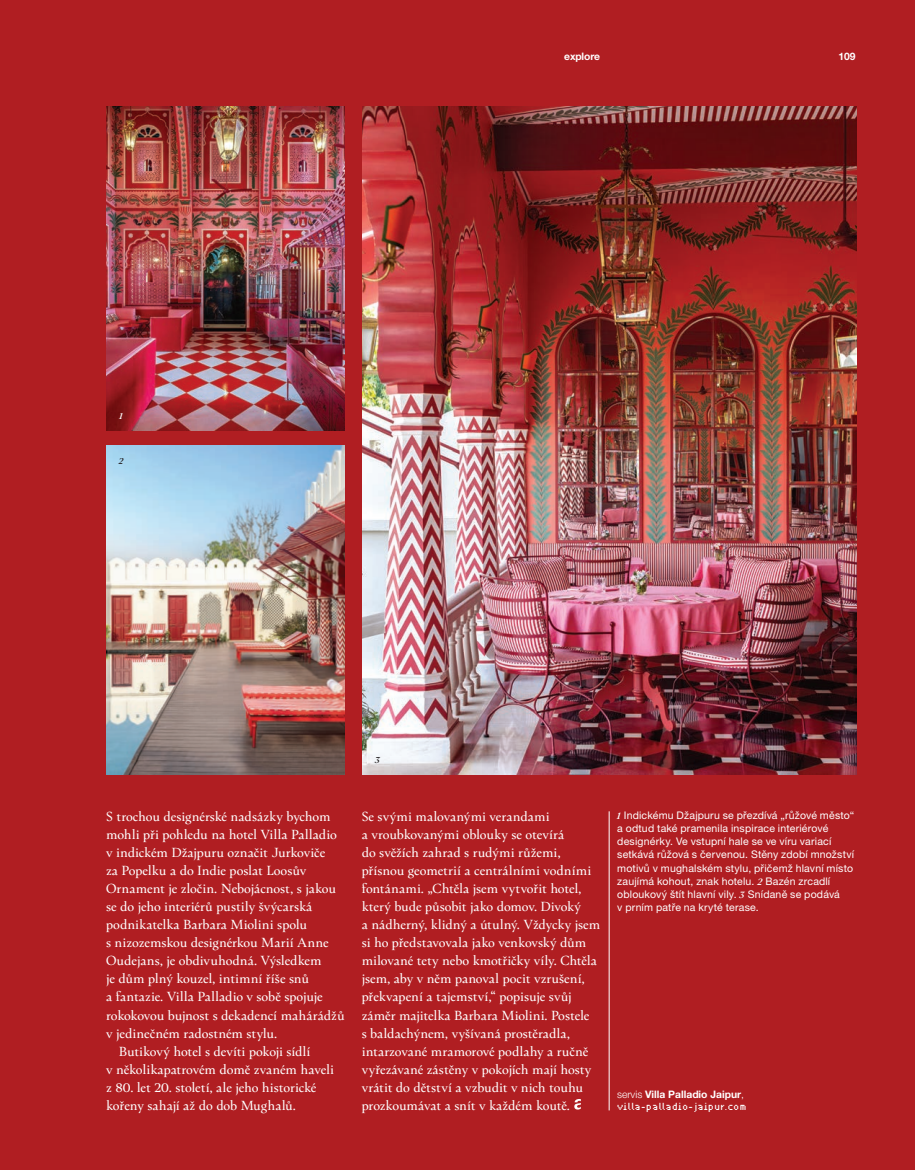
<style>
.page{position:relative;width:915px;height:1170px;background:#fff}
.page>*{position:absolute;margin:0;border:0;box-sizing:border-box;transform-origin:0 0}
.Clanek_Text{font:14.25px/18px "Kunda Book Premium";letter-spacing:-.005em;color:#fff}
.Clanek_Popisek{font:10.5px/13.2px "Helvetica Neue LT Pro";letter-spacing:.015em;color:#fff}
.Servis{font:10.35px/12.5px "Technomat";color:#fff}
.t1{font:700 10.35px "Helvetica Neue LT Pro";letter-spacing:-.01em;color:#fff}
.Cislo_Obrazek{font:italic 600 9.75px "Kunda Book Premium";color:#231f20}
.Cislo_Obrazek-2{font:italic 600 9.75px "Kunda Book Premium";color:#fff}
.s1{font-family:"Kunda Book Premium";font-weight:600;font-style:italic}
.s2{font-family:"Helvetica Neue LT Pro";font-weight:300}
.s3{font-family:"Helvetica Neue LT Pro";font-weight:700}
</style>
<div class="page">
<div style="left:1px;top:0;width:913px;height:1169px;background:#b01e22"></div>
<img style="left:106px;top:445px;width:238px;height:329px">
<img style="left:106px;top:106px;width:238px;height:324px">
<img style="left:362px;top:106px;width:494px;height:668px">
<svg style="left:574px;top:1099px;width:6px;height:10px"></svg>
<hr style="left:608px;top:811px;width:1px;height:299px;background:#fff">
<p class="t1" style="left:564px;top:49px;width:37px">explore</p>
<p class="t1" style="left:838px;top:49px;width:18px">109</p>
<p class="Cislo_Obrazek-2" style="left:119px;top:410px;width:5px">1</p>
<p class="Cislo_Obrazek" style="left:119px;top:455px;width:7px">2</p>
<p class="Cislo_Obrazek" style="left:375px;top:754px;width:6px">3</p>
<p class="Clanek_Text" style="left:106px;top:807px;width:240px">S trochou designérské nadsázky bychom mohli při pohledu na hotel Villa Palladio v indickém Džajpuru označit Jurkoviče<br>za Popelku a do Indie poslat Loosův Ornament je zločin. Nebojácnost, s jakou se do jeho interiérů pustily švýcarská podnikatelka Barbara Miolini spolu<br>s nizozemskou designérkou Marií Anne Oudejans, je obdivuhodná. Výsledkem<br>je dům plný kouzel, intimní říše snů<br>a fantazie. Villa Palladio v sobě spojuje rokokovou bujnost s dekadencí mahárádžů v jedinečném radostném stylu.</p>
<p class="Clanek_Text" style="left:106px;top:1041px;width:229px;text-indent:13px">Butikový hotel s devíti pokoji sídlí<br>v několikapatrovém domě zvaném haveli z 80. let 20. století, ale jeho historické kořeny sahají až do dob Mughalů.</p>
<p class="Clanek_Text" style="left:361px;top:807px;width:240px">Se svými malovanými verandami<br>a vroubkovanými oblouky se otevírá<br>do svěžích zahrad s rudými růžemi, přísnou geometrií a centrálními vodními fontánami. „Chtěla jsem vytvořit hotel, který bude působit jako domov. Divoký<br>a nádherný, klidný a útulný. Vždycky jsem si ho představovala jako venkovský dům milované tety nebo kmotřičky víly. Chtěla jsem, aby v něm panoval pocit vzrušení, překvapení a tajemství,“ popisuje svůj záměr majitelka Barbara Miolini. Postele<br>s baldachýnem, vyšívaná prostěradla, intarzované mramorové podlahy a ručně vyřezávané zástěny v pokojích mají hosty vrátit do dětství a vzbudit v nich touhu prozkoumávat a snít v každém koutě.</p>
<p class="Clanek_Popisek" style="left:617px;top:808px;width:238px"><span class="s1">1</span> Indickému Džajpuru se přezdívá „růžové město“ a odtud také pramenila inspirace interiérové designérky. Ve vstupní hale se ve víru variací setkává růžová s červenou. Stěny zdobí množství motivů v mughalském stylu, přičemž hlavní místo zaujímá kohout, znak hotelu. <span class="s1">2</span> Bazén zrcadlí obloukový štít hlavní vily. <span class="s1">3</span> Snídaně se podává<br>v prním patře na kryté terase.</p>
<p class="Servis" style="left:617px;top:1087px;width:131px"><span class="s2">servis</span> <span class="s3">Villa Palladio Jaipur</span><span class="s2">, </span>villa-palladio-jaipur.com</p>
</div>
